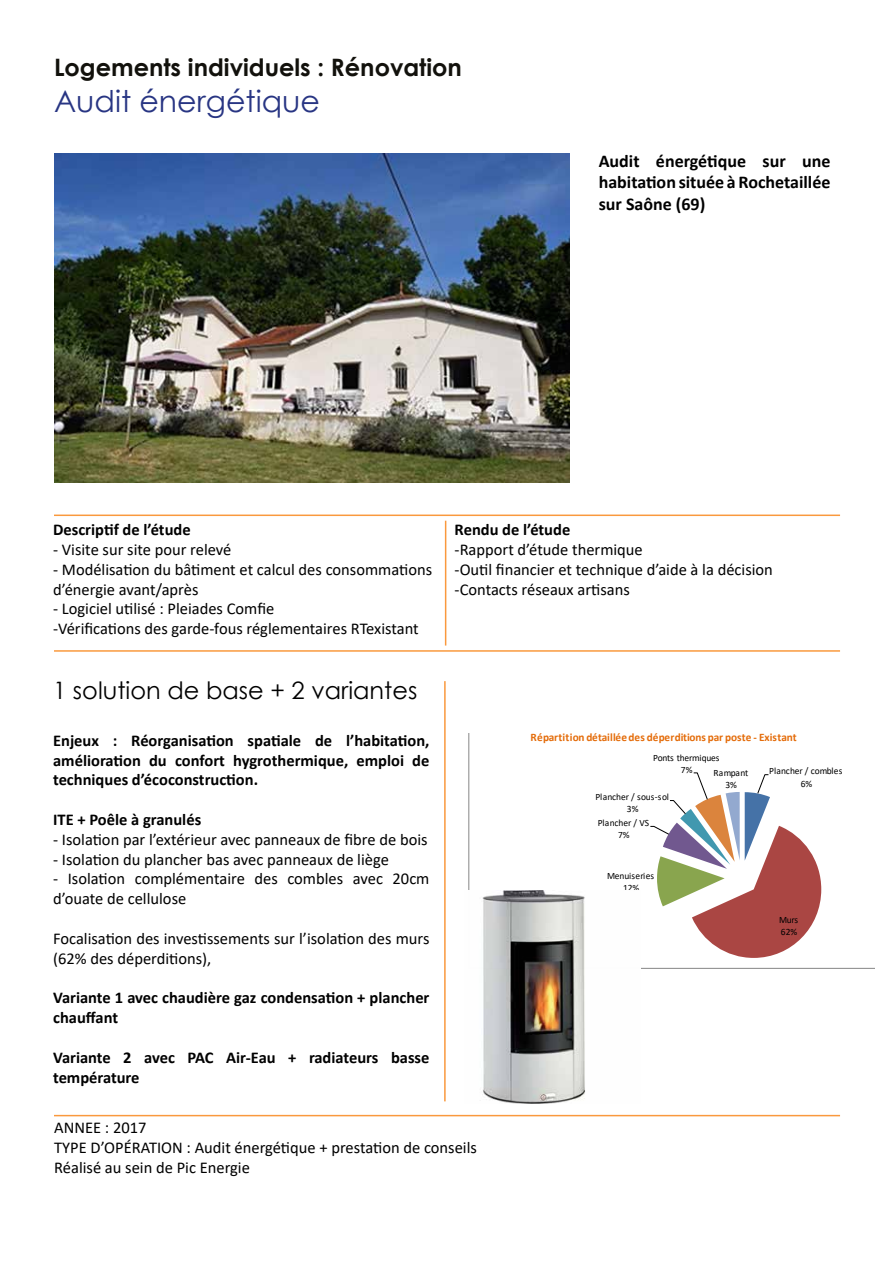
<style>
.page{position:relative;width:893px;height:1263px;background:#fff}
.page>*{position:absolute;margin:0;border:0;box-sizing:border-box;transform-origin:0 0}
.t1{font:30px "Century Gothic";color:#283583}
.t2{font:700 24px "Century Gothic";color:#12110c}
.t3{font:24px "Century Gothic";color:#000}
.t4{font:700 18px/21.6px "Calibri";color:#000;text-align:justify}
.t5{font:16.5px/19.8px "Calibri";color:#000}
.t6{font:700 16.5px/19.8px "Calibri";color:#000}
.t7{font:700 11.4px "Calibri";color:#e46c0a}
.t8{font:9.6px/12px "Calibri";letter-spacing:-.015em;color:#000;text-align:center}
</style>
<div class="page">
<svg style="left:468px;top:733px;width:406px;height:236px"></svg>
<img style="left:54px;top:153px;width:516px;height:329px">
<img style="left:468px;top:890px;width:172px;height:213px">
<hr style="left:54px;top:514px;width:786px;height:2px;background:#fa993d">
<hr style="left:54px;top:650px;width:786px;height:2px;background:#fa993d">
<hr style="left:444px;top:681px;width:2px;height:420px;background:#fa993d">
<hr style="left:445px;top:521px;width:1px;height:124px;background:#fa993d">
<hr style="left:54px;top:1115px;width:786px;height:1px;background:#fa993d">
<h2 class="t2" style="left:54px;top:49px;width:409px">Logements individuels : Rénovation</h2>
<h1 class="t1" style="left:54px;top:80px;width:267px">Audit énergétique</h1>
<p class="t4" style="left:599px;top:150px;width:233px">Audit énergétique sur une habitation située à Rochetaillée sur Saône (69)</p>
<p class="t6" style="left:53px;top:519px;width:139px">Descriptif de l’étude</p>
<p class="t5" style="left:53px;top:539px;width:180px">- Visite sur site pour relevé</p>
<p class="t5" style="left:53px;top:559px;width:380px">- Modélisation du bâtiment et calcul des consommations d’énergie avant/après</p>
<p class="t5" style="left:53px;top:598px;width:367px">- Logiciel utilisé : Pleiades Comfie<br>-Vérifications des garde-fous réglementaires RTexistant</p>
<h2 class="t3" style="left:53px;top:673px;width:366px">1 solution de base + 2 variantes</h2>
<p class="t6" style="left:53px;top:730px;width:378px;text-align:justify">Enjeux : Réorganisation spatiale de l’habitation, amélioration du confort hygrothermique, emploi de techniques d’écoconstruction.</p>
<p class="t6" style="left:53px;top:809px;width:150px">ITE + Poêle à granulés</p>
<p class="t5" style="left:53px;top:829px;width:376px">- Isolation par l’extérieur avec panneaux de fibre de bois</p>
<p class="t5" style="left:53px;top:849px;width:337px">- Isolation du plancher bas avec panneaux de liège</p>
<p class="t5" style="left:53px;top:869px;width:378px">- Isolation complémentaire des combles avec 20cm d’ouate de cellulose</p>
<p class="t5" style="left:53px;top:928px;width:378px">Focalisation des investissements sur l’isolation des murs (62% des déperditions),</p>
<p class="t6" style="left:53px;top:988px;width:378px">Variante 1 avec chaudière gaz condensation + plancher chauffant</p>
<p class="t6" style="left:53px;top:1047px;width:378px">Variante 2 avec PAC Air-Eau + radiateurs basse température</p>
<p class="t6" style="left:455px;top:519px;width:117px">Rendu de l’étude</p>
<p class="t5" style="left:455px;top:539px;width:320px">-Rapport d’étude thermique<br>-Outil financier et technique d’aide à la décision -Contacts réseaux artisans</p>
<p class="t7" style="left:531px;top:729px;width:268px">Répartition détaillée des déperditions par poste - Existant</p>
<p class="t8" style="left:653px;top:752px;width:68px">Ponts thermiques<br>7%</p>
<p class="t8" style="left:714px;top:766px;width:36px">Rampant<br>3%</p>
<p class="t8" style="left:595px;top:791px;width:75px">Plancher / sous-sol<br>3%</p>
<p class="t8" style="left:598px;top:817px;width:53px">Plancher / VS<br>7%</p>
<p class="t8" style="left:607px;top:870px;width:49px">Menuiseries<br>12%</p>
<p class="t8" style="left:769px;top:765px;width:75px">Plancher / combles<br>6%</p>
<p class="t8" style="left:779px;top:914px;width:21px;text-align:left">Murs<br>62%</p>
<p class="t5" style="left:54px;top:1117px;width:424px">ANNEE : 2017<br>TYPE D’OPÉRATION : Audit énergétique + prestation de conseils<br>Réalisé au sein de Pic Energie</p>
</div>
